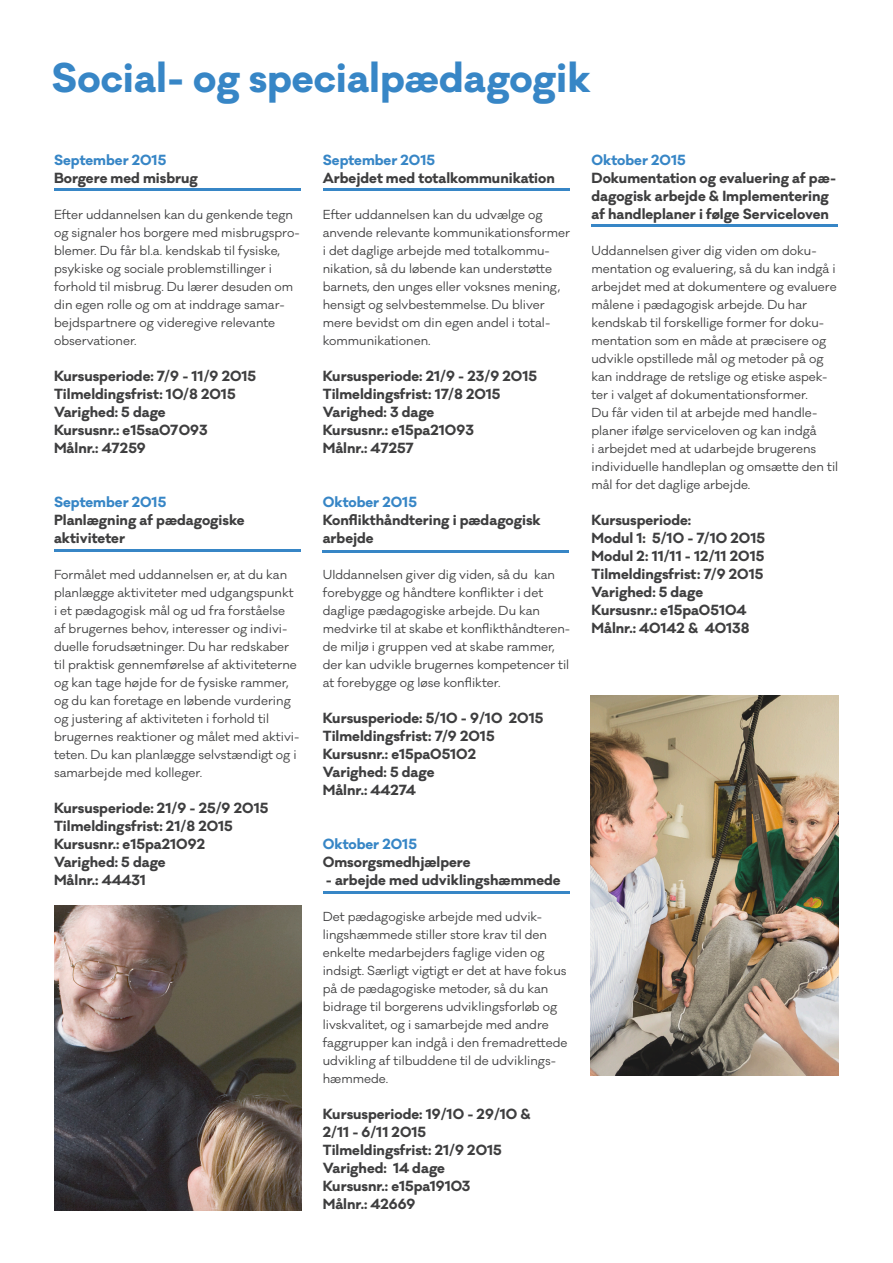
<style>
.page{position:relative;width:893px;height:1263px;background:#fff}
.page>*{position:absolute;margin:0;border:0;box-sizing:border-box;transform-origin:0 0}
.t1{font:700 38.1px "Galano Classic";color:#3786c6}
.fakta{font:700 13.5px/18px "Galano Classic";color:#3e3e3f}
.Brød{font:700 13.5px "Galano Classic";color:#3e3e3f}
.Brød-2{font:700 13.5px "Galano Classic";color:#3786c6}
.Brødtekst{font:12px/18px "Galano Classic";color:#3e3e3f}
.brødtekst{font:12px/18px "Galano Classic";color:#3e3e3f}
</style>
<div class="page">
<img style="left:55px;top:905px;width:246px;height:305px">
<img style="left:591px;top:695px;width:248px;height:381px">
<hr style="left:54px;top:188px;width:247px;height:3px;background:#3786c6">
<hr style="left:54px;top:549px;width:247px;height:3px;background:#3786c6">
<hr style="left:323px;top:188px;width:247px;height:3px;background:#3786c6">
<hr style="left:323px;top:891px;width:247px;height:2px;background:#3786c6">
<hr style="left:322px;top:550px;width:247px;height:3px;background:#3786c6">
<hr style="left:591px;top:224px;width:247px;height:3px;background:#3786c6">
<p class="t1" style="left:52px;top:52px;width:541px">Social- og specialpædagogik</p>
<p class="Brød-2" style="left:54px;top:150px;width:114px">September 2015</p>
<p class="fakta" style="left:54px;top:169px;width:145px">Borgere med misbrug</p>
<p class="Brødtekst" style="left:54px;top:205px;width:247px">Efter uddannelsen kan du genkende tegn og signaler hos borgere med misbrugspro&shy;blemer. Du får bl.a. kendskab til fysiske, psykiske og sociale problemstillinger i forhold til misbrug. Du lærer desuden om din egen rolle og om at inddrage samar&shy;bejdspartnere og videregive relevante observationer.</p>
<p class="fakta" style="left:54px;top:367px;width:204px">Kursusperiode: 7/9 - 11/9 2015</p>
<p class="fakta" style="left:54px;top:385px;width:183px">Tilmeldingsfrist: 10/8 2015</p>
<p class="fakta" style="left:54px;top:403px;width:113px">Varighed: 5 dage</p>
<p class="fakta" style="left:54px;top:421px;width:155px">Kursusnr.: e15sa07093</p>
<p class="fakta" style="left:54px;top:439px;width:93px">Målnr.: 47259</p>
<p class="Brød-2" style="left:54px;top:492px;width:114px">September 2015</p>
<p class="fakta" style="left:54px;top:511px;width:192px">Planlægning af pædagogiske</p>
<p class="fakta" style="left:54px;top:529px;width:72px">aktiviteter</p>
<p class="brødtekst" style="left:54px;top:565px;width:247px">Formålet med uddannelsen er, at du kan planlægge aktiviteter med udgangspunkt i et pædagogisk mål og ud fra forståelse af brugernes behov, interesser og indivi&shy;duelle forudsætninger. Du har redskaber til praktisk gennemførelse af aktiviteterne og kan tage højde for de fysiske rammer, og du kan foretage en løbende vurdering og justering af aktiviteten i forhold til brugernes reaktioner og målet med aktivi&shy;teten. Du kan planlægge selvstændigt og i samarbejde med kolleger.</p>
<p class="Brød" style="left:54px;top:798px;width:216px">Kursusperiode: 21/9 - 25/9 2015</p>
<p class="Brød" style="left:54px;top:816px;width:180px">Tilmeldingsfrist: 21/8 2015</p>
<p class="Brød" style="left:54px;top:834px;width:153px">Kursusnr.: e15pa21092</p>
<p class="Brød" style="left:54px;top:852px;width:113px">Varighed: 5 dage</p>
<p class="Brød" style="left:54px;top:870px;width:94px">Målnr.: 44431</p>
<p class="Brød-2" style="left:323px;top:150px;width:114px">September 2015</p>
<p class="fakta" style="left:323px;top:169px;width:234px">Arbejdet med totalkommunikation</p>
<p class="Brødtekst" style="left:323px;top:205px;width:249px">Efter uddannelsen kan du udvælge og anvende relevante kommunikationsformer i det daglige arbejde med totalkommu&shy;nikation, så du løbende kan understøtte barnets, den unges eller voksnes mening, hensigt og selvbestemmelse. Du bliver mere bevidst om din egen andel i total&shy;kommunikationen.</p>
<p class="fakta" style="left:323px;top:367px;width:216px">Kursusperiode: 21/9 - 23/9 2015</p>
<p class="fakta" style="left:323px;top:385px;width:179px">Tilmeldingsfrist: 17/8 2015</p>
<p class="fakta" style="left:323px;top:403px;width:113px">Varighed: 3 dage</p>
<p class="fakta" style="left:323px;top:421px;width:153px">Kursusnr.: e15pa21093</p>
<p class="fakta" style="left:323px;top:439px;width:93px">Målnr.: 47257</p>
<p class="Brød-2" style="left:323px;top:492px;width:96px">Oktober 2015</p>
<p class="fakta" style="left:323px;top:511px;width:220px">Konflikthåndtering i pædagogisk arbejde</p>
<p class="Brødtekst" style="left:323px;top:565px;width:249px">UIddannelsen giver dig viden, så du kan forebygge og håndtere konflikter i det daglige pædagogiske arbejde. Du kan medvirke til at skabe et konflikthåndteren&shy;de miljø i gruppen ved at skabe rammer, der kan udvikle brugernes kompetencer til at forebygge og løse konflikter.</p>
<p class="fakta" style="left:323px;top:709px;width:222px">Kursusperiode: 5/10 - 9/10 2015</p>
<p class="fakta" style="left:323px;top:727px;width:173px">Tilmeldingsfrist: 7/9 2015</p>
<p class="fakta" style="left:323px;top:745px;width:155px">Kursusnr.: e15pa05102</p>
<p class="fakta" style="left:323px;top:763px;width:113px">Varighed: 5 dage</p>
<p class="fakta" style="left:323px;top:781px;width:95px">Målnr.: 44274</p>
<p class="Brød-2" style="left:323px;top:834px;width:96px">Oktober 2015</p>
<p class="Brød" style="left:323px;top:852px;width:149px">Omsorgsmedhjælpere</p>
<p class="Brød" style="left:326px;top:870px;width:236px">- arbejde med udviklingshæmmede</p>
<p class="Brødtekst" style="left:323px;top:907px;width:246px">Det pædagogiske arbejde med udvik&shy;lingshæmmede stiller store krav til den enkelte medarbejders faglige viden og indsigt. Særligt vigtigt er det at have fokus på de pædagogiske metoder, så du kan bidrage til borgerens udviklingsforløb og livskvalitet, og i samarbejde med andre faggrupper kan indgå i den fremadrettede udvikling af tilbuddene til de udviklings&shy;hæmmede.</p>
<p class="Brød" style="left:323px;top:1104px;width:210px">Kursusperiode: 19/10 - 29/10 &amp;</p>
<p class="Brød" style="left:323px;top:1122px;width:105px">2/11 - 6/11 2015</p>
<p class="Brød" style="left:323px;top:1140px;width:181px">Tilmeldingsfrist: 21/9 2015</p>
<p class="Brød" style="left:323px;top:1158px;width:124px">Varighed: 14 dage</p>
<p class="Brød" style="left:323px;top:1176px;width:149px">Kursusnr.: e15pa19103</p>
<p class="Brød" style="left:323px;top:1194px;width:94px">Målnr.: 42669</p>
<p class="Brød-2" style="left:591px;top:150px;width:96px">Oktober 2015</p>
<p class="fakta" style="left:591px;top:169px;width:246px">Dokumentation og evaluering af pæ&shy;dagogisk arbejde &amp; Implementering af handleplaner i følge Serviceloven</p>
<p class="Brødtekst" style="left:591px;top:241px;width:247px">Uddannelsen giver dig viden om doku&shy;mentation og evaluering, så du kan indgå i arbejdet med at dokumentere og evaluere målene i pædagogisk arbejde. Du har kendskab til forskellige former for doku&shy;mentation som en måde at præcisere og udvikle opstillede mål og metoder på og kan inddrage de retslige og etiske aspek&shy;ter i valget af dokumentationsformer.</p>
<p class="Brødtekst" style="left:591px;top:403px;width:248px">Du får viden til at arbejde med handle&shy;planer ifølge serviceloven og kan indgå<br>i arbejdet med at udarbejde brugerens individuelle handleplan og omsætte den til mål for det daglige arbejde.</p>
<p class="fakta" style="left:591px;top:511px;width:101px">Kursusperiode:</p>
<p class="fakta" style="left:591px;top:529px;width:175px">Modul 1: 5/10 - 7/10 2015</p>
<p class="fakta" style="left:591px;top:547px;width:174px">Modul 2: 11/11 - 12/11 2015</p>
<p class="fakta" style="left:591px;top:565px;width:173px">Tilmeldingsfrist: 7/9 2015</p>
<p class="fakta" style="left:591px;top:583px;width:113px">Varighed: 5 dage</p>
<p class="fakta" style="left:591px;top:601px;width:157px">Kursusnr.: e15pa05104</p>
<p class="fakta" style="left:591px;top:619px;width:160px">Målnr.: 40142 &amp; 40138</p>
</div>
